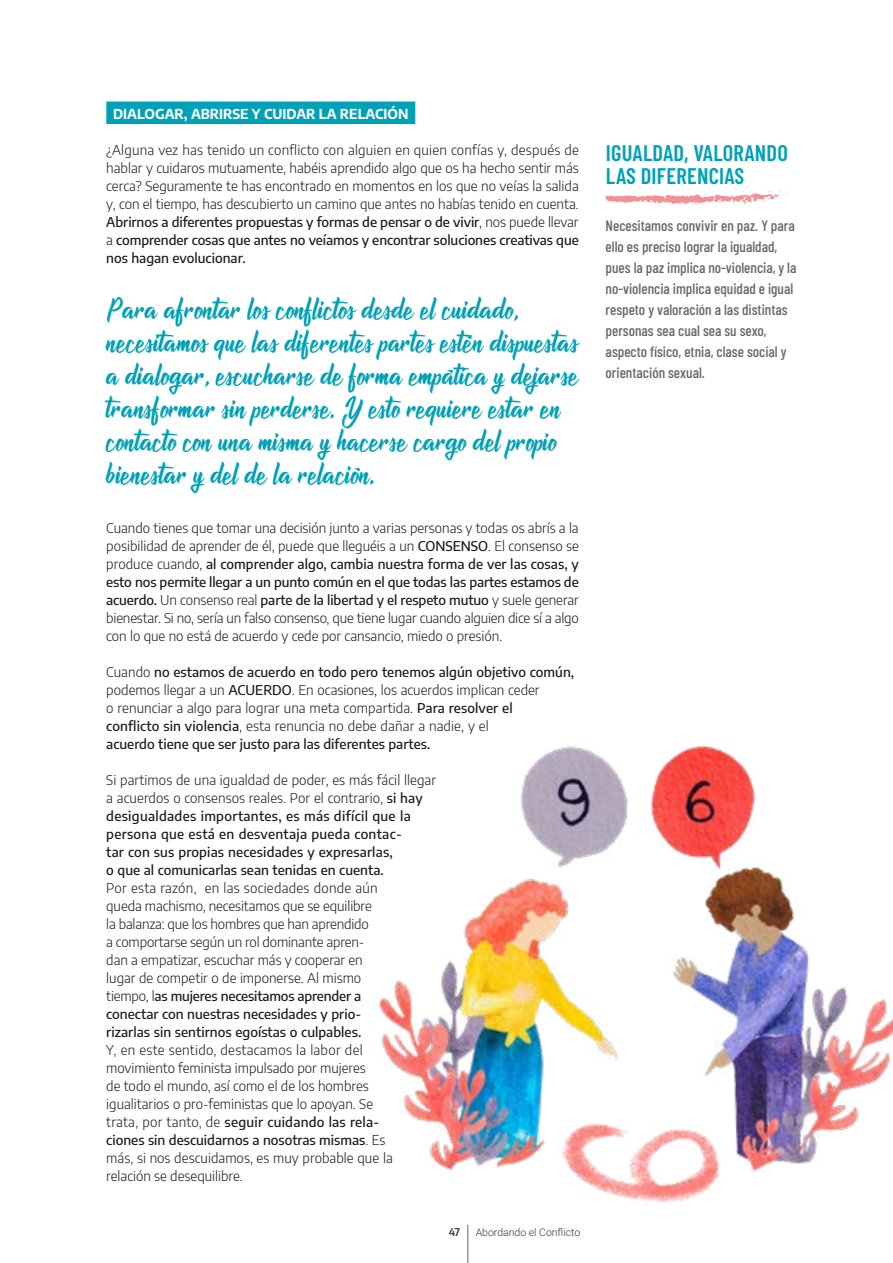
<style>
.page{position:relative;width:893px;height:1263px;background:#fff}
.page>*{position:absolute;margin:0;border:0;box-sizing:border-box;transform-origin:0 0}
.t1{font:27px/33px "Atlantis the lost City";color:#00a1b6}
.t2{font:600 22.5px/22.5px "Barlow Condensed";letter-spacing:.01em;color:#00a1b6}
.t3{font:500 15px/21px "Barlow Condensed";color:#666}
.t4{font:300 13.5px/18px "Encode Sans";color:#1a1a1a;text-align:justify}
.t5{font:500 13.5px/18px "Encode Sans";letter-spacing:.005em;color:#1a1a1a}
.t6{font:700 13.5px "Encode Sans";color:#fff}
.t7{font:300 10.5px "Roboto";color:#333}
.t8{font:600 10.5px "Encode Sans";color:#333}
.s1{font-weight:500}
.s2{font-weight:300}
</style>
<div class="page">
<svg style="left:605px;top:190px;width:184px;height:15px"></svg>
<div style="left:106px;top:102px;width:309px;height:22px;background:#00a1b6"></div>
<hr style="left:467px;top:1225px;width:1px;height:38px;background:#666">
<img style="left:379px;top:745px;width:514px;height:458px">
<p class="t6" style="left:113px;top:104px;width:297px">DIALOGAR, ABRIRSE Y CUIDAR LA RELACIÓN</p>
<p class="t4" style="left:106px;top:140px;width:474px">¿Alguna vez has tenido un conflicto con alguien en quien confías y, después de hablar y cuidaros mutuamente, habéis aprendido algo que os ha hecho sentir más cerca? Seguramente te has encontrado en momentos en los que no veías la salida y, con el tiempo, has descubierto un camino que antes no habías tenido en cuenta.<br><span class="s1">Abrirnos a diferentes propuestas y formas de pensar o de vivir</span>, nos puede llevar a <span class="s1">comprender cosas que antes no veíamos y encontrar soluciones creativas que nos hagan evolucionar.</span></p>
<p class="t1" style="left:106px;top:293px;width:474px">Para afrontar los conflictos desde el cuidado, necesitamos que las diferentes partes estén dispuestas a dialogar, escucharse de forma empática y dejarse transformar sin perderse. Y esto requiere estar en contacto con una misma y hacerse cargo del propio bienestar y del de la relación.</p>
<p class="t4" style="left:106px;top:518px;width:474px">Cuando tienes que tomar una decisión junto a varias personas y todas os abrís a la posibilidad de aprender de él, puede que lleguéis a un <span class="s1">CONSENSO</span>. El consenso se produce cuando, <span class="s1">al comprender algo, cambia nuestra forma de ver las cosas, y esto nos permite llegar a un punto común en el que todas las partes estamos de acuerdo.</span> Un consenso real <span class="s1">parte de la libertad y el respeto mutuo</span> y suele generar bienestar. Si no, sería un falso consenso, que tiene lugar cuando alguien dice sí a algo con lo que no está de acuerdo y cede por cansancio, miedo o presión.</p>
<p class="t5" style="left:106px;top:662px;width:469px"><span class="s2">Cuando</span> no estamos de acuerdo en todo pero tenemos algún objetivo común, <span class="s2">podemos llegar a un</span> ACUERDO<span class="s2">. En ocasiones, los acuerdos implican ceder<br>o renunciar a algo para lograr una meta compartida.</span> Para resolver el<br>conflicto sin violencia<span class="s2">, esta renuncia no debe dañar a nadie, y el<br></span>acuerdo tiene que ser justo para las diferentes partes.</p>
<p class="t5" style="left:106px;top:770px;width:331px"><span class="s2">Si partimos de una igualdad de poder, es más fácil llegar a acuerdos o consensos reales. Por el contrario,</span> si hay desigualdades importantes, es más difícil que la persona que está en desventaja pueda contac-<br>tar con sus propias necesidades y expresarlas,<br>o que al comunicarlas sean tenidas en cuenta.</p>
<p class="t4" style="left:106px;top:878px;width:273px;text-align:left">Por esta razón, en las sociedades donde aún queda machismo, necesitamos que se equilibre la balanza: que los hombres que han aprendido a comportarse según un rol dominante apren&shy;dan a empatizar, escuchar más y cooperar en lugar de competir o de imponerse. Al mismo tiempo, l<span class="s1">as mujeres necesitamos aprender a conectar con nuestras necesidades y prio&shy;rizarlas sin sentirnos egoístas o culpables.</span></p>
<p class="t4" style="left:106px;top:1040px;width:288px;text-align:left">Y, en este sentido, destacamos la labor del movimiento feminista impulsado por mujeres<br>de todo el mundo, así como el de los hombres igualitarios o pro-feministas que lo apoyan. Se trata, por tanto, de <span class="s1">seguir cuidando las rela&shy;ciones sin descuidarnos a nosotras mismas</span>. Es más, si nos descuidamos, es muy probable que la relación se desequilibre.</p>
<p class="t8" style="left:449px;top:1224px;width:13px">47</p>
<p class="t7" style="left:476px;top:1225px;width:106px">Abordando el Conflicto</p>
<h2 class="t2" style="left:606px;top:140px;width:183px">IGUALDAD, VALORANDO<br>LAS DIFERENCIAS</h2>
<p class="t3" style="left:606px;top:214px;width:192px">Necesitamos convivir en paz. Y para ello es preciso lograr la igualdad, pues la paz implica no-violencia, y la no-violencia implica equidad e igual respeto y valoración a las distintas personas sea cual sea su sexo, aspecto físico, etnia, clase social y orientación sexual.</p>
</div>
